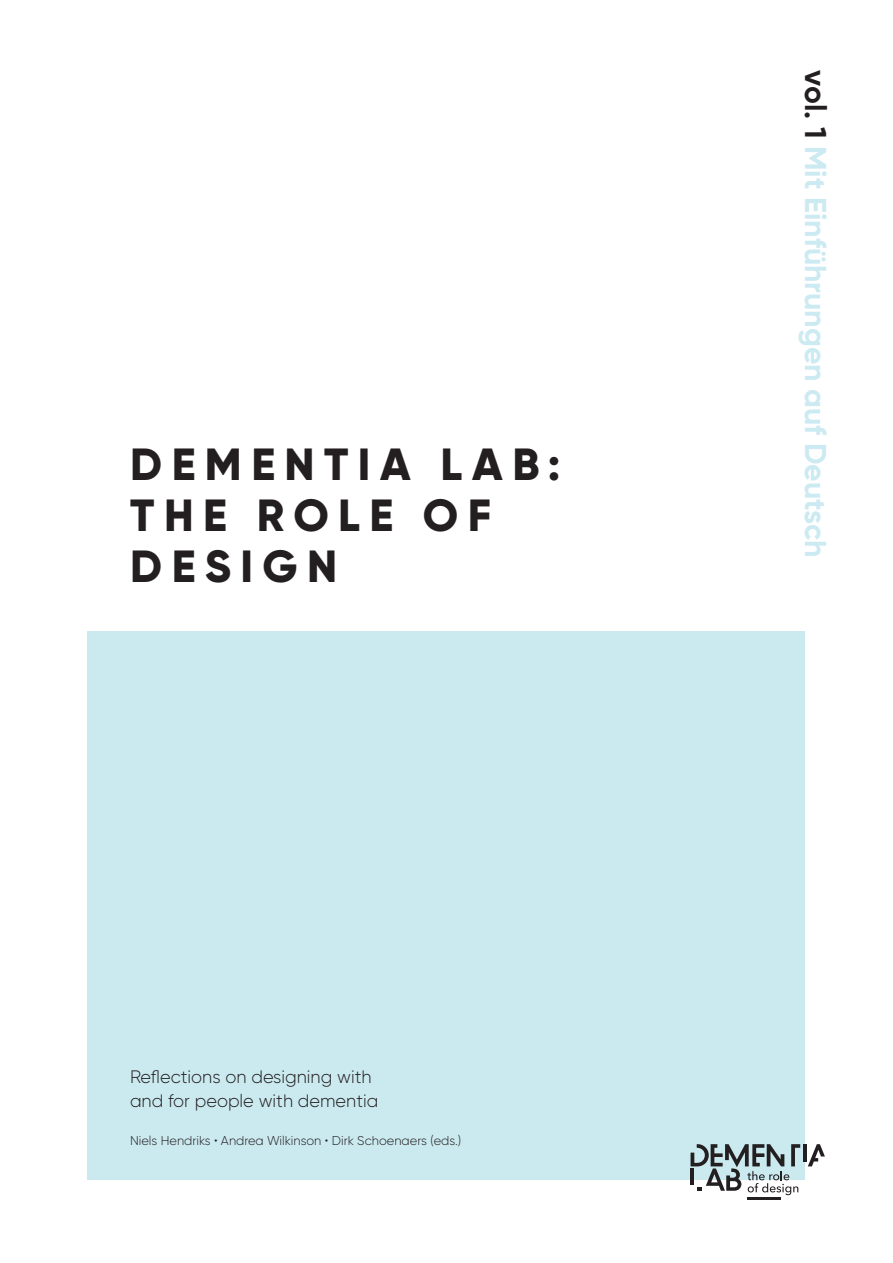
<style>
.page{position:relative;width:893px;height:1263px;background:#fff}
.page>*{position:absolute;margin:0;border:0;box-sizing:border-box;transform-origin:0 0}
.titel{font:800 45px/51px "Gilroy";letter-spacing:.21em;color:#231f20}
.titel-2{font:700 30.15px "Gilroy";color:#cceaf1}
.titel-3{font:300 18px/24px "Gilroy";color:#231f20}
.Voetnoot{font:300 12.75px "Gilroy";color:#231f20}
.s1{color:#231f20}
</style>
<div class="page">
<div style="left:88px;top:631px;width:717px;height:549px;background:#cbeaf0"></div>
<hr style="left:747px;top:1198px;width:33px;height:2px;background:#231f20">
<svg style="left:690px;top:1144px;width:110px;height:51px"></svg>
<hr style="left:803px;top:1144px;width:4px;height:18px;background:#231f20">
<svg style="left:808px;top:1144px;width:17px;height:22px"></svg>
<p class="titel" style="left:130px;top:439px;width:431px">DEMENTIA LAB:<br>THE ROLE OF<br>DESIGN</p>
<p class="titel-3" style="left:130px;top:1064px;width:250px">Reflections on designing with and for people with dementia</p>
<p class="Voetnoot" style="left:130px;top:1132px;width:333px">Niels Hendriks • Andrea Wilkinson • Dirk Schoenaers (eds.)</p>
<p class="titel-2" style="left:834px;top:70px;width:488px;rotate:90deg"><span class="s1">vol. 1</span> Mit Einführungen auf Deutsch</p>
</div>
